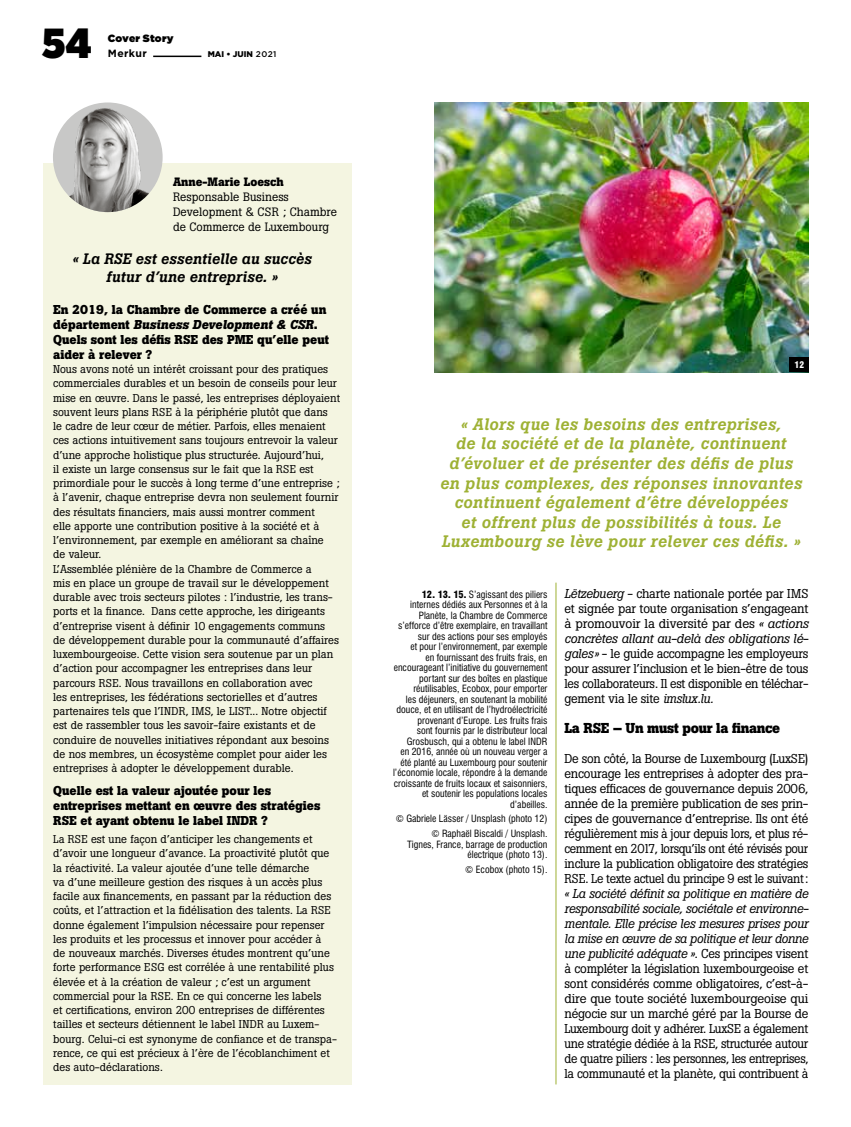
<style>
.page{position:relative;width:851px;height:1127px;background:#fff}
.page>*{position:absolute;margin:0;border:0;box-sizing:border-box;transform-origin:0 0}
.t1{font:900 42px "Gotham Narrow";color:#000}
.t2{font:italic 500 16.5px/19.5px "Boton Pro";letter-spacing:.025em;color:#9eb134;text-align:center}
.t3{font:italic 500 15px/18px "Boton Pro";letter-spacing:.01em;color:#000;text-align:center}
.t4{font:700 14.25px "Boton Pro";letter-spacing:-.02em;color:#000}
.t5{font:12.75px/15px "Boton";letter-spacing:-.025em;color:#000;text-align:justify}
.t6{font:700 12.75px/15px "Boton Pro";color:#000}
.t7{font:12px/15px "Boton";color:#000}
.t8{font:700 12px "Boton Pro";color:#000}
.t9{font:11.25px/14.2px "Boton";color:#000}
.t10{font:10.5px "Gotham Ultra";letter-spacing:.02em;color:#000}
.t11{font:700 10.5px "Gotham";letter-spacing:.035em;color:#000}
.t12{font:condensed 9.75px/10.5px "Swiss 721 BT";color:#000;text-align:right}
.t13{font:900 condensed 9px "Swiss 721 BT";color:#fff}
.t14{font:900 8.25px "Gotham";color:#000}
.s1{font-weight:500}
.s2{font-style:italic}
.s3{font-weight:900}
</style>
<div class="page">
<hr style="left:153px;top:56px;width:48px;height:1px;background:#000">
<hr style="left:555px;top:583px;width:1px;height:501px;background:#9eb134">
<div style="left:43px;top:163px;width:308px;height:921px;background:#f4f5e1"></div>
<img style="left:53px;top:102px;width:110px;height:110px;border-radius:55px">
<img style="left:434px;top:102px;width:374px;height:270px">
<div style="left:789px;top:357px;width:19px;height:15px;background:#000"></div>
<h1 class="t1" style="left:42px;top:14px;width:51px">54</h1>
<p class="t10" style="left:108px;top:33px;width:67px">Cover Story</p>
<p class="t11" style="left:108px;top:48px;width:40px">Merkur</p>
<p class="t14" style="left:208px;top:50px;width:70px">MAI • JUIN <span class="s1">2021</span></p>
<p class="t8" style="left:173px;top:174px;width:112px">Anne-Marie Loesch</p>
<p class="t7" style="left:173px;top:190px;width:165px">Responsable Business<br>Development &amp; CSR ; Chambre de Commerce de Luxembourg</p>
<h3 class="t3" style="left:72px;top:250px;width:240px">« La RSE est essentielle au succès futur d’une entreprise. »</h3>
<p class="t6" style="left:53px;top:302px;width:277px">En 2019, la Chambre de Commerce a créé un département <span class="s2">Business Development &amp; CSR</span>.<br>Quels sont les défis RSE des PME qu’elle peut aider à relever ?</p>
<p class="t9" style="left:53px;top:362px;width:288px">Nous avons noté un intérêt croissant pour des pratiques commerciales durables et un besoin de conseils pour leur mise en œuvre. Dans le passé, les entreprises déployaient souvent leurs plans RSE à la périphérie plutôt que dans<br>le cadre de leur cœur de métier. Parfois, elles menaient ces actions intuitivement sans toujours entrevoir la valeur d’une approche holistique plus structurée. Aujourd’hui,<br>il existe un large consensus sur le fait que la RSE est primordiale pour le succès à long terme d’une entreprise ; à l’avenir, chaque entreprise devra non seulement fournir des résultats financiers, mais aussi montrer comment<br>elle apporte une contribution positive à la société et à l’environnement, par exemple en améliorant sa chaîne<br>de valeur.<br>L’Assemblée plénière de la Chambre de Commerce a<br>mis en place un groupe de travail sur le développement durable avec trois secteurs pilotes : l’industrie, les trans&shy;ports et la finance. Dans cette approche, les dirigeants d’entreprise visent à définir 10 engagements communs<br>de développement durable pour la communauté d’affaires luxembourgeoise. Cette vision sera soutenue par un plan d’action pour accompagner les entreprises dans leur parcours RSE. Nous travaillons en collaboration avec<br>les entreprises, les fédérations sectorielles et d’autres partenaires tels que l’INDR, IMS, le LIST... Notre objectif est de rassembler tous les savoir-faire existants et de conduire de nouvelles initiatives répondant aux besoins de nos membres, un écosystème complet pour aider les entreprises à adopter le développement durable.</p>
<p class="t6" style="left:53px;top:782px;width:269px">Quelle est la valeur ajoutée pour les entreprises mettant en œuvre des stratégies<br>RSE et ayant obtenu le label INDR ?</p>
<p class="t9" style="left:53px;top:832px;width:285px">La RSE est une façon d’anticiper les changements et d’avoir une longueur d’avance. La proactivité plutôt que la réactivité. La valeur ajoutée d’une telle démarche<br>va d’une meilleure gestion des risques à un accès plus facile aux financements, en passant par la réduction des coûts, et l’attraction et la fidélisation des talents. La RSE donne également l’impulsion nécessaire pour repenser les produits et les processus et innover pour accéder à<br>de nouveaux marchés. Diverses études montrent qu’une forte performance ESG est corrélée à une rentabilité plus élevée et à la création de valeur ; c’est un argument commercial pour la RSE. En ce qui concerne les labels<br>et certifications, environ 200 entreprises de différentes tailles et secteurs détiennent le label INDR au Luxem&shy;bourg. Celui-ci est synonyme de confiance et de transpa&shy;rence, ce qui est précieux à l’ère de l’écoblanchiment et des auto-déclarations.</p>
<p class="t13" style="left:794px;top:359px;width:11px">12</p>
<p class="t2" style="left:440px;top:414px;width:363px">« Alors que les besoins des entreprises,<br>de la société et de la planète, continuent d’évoluer et de présenter des défis de plus en plus complexes, des réponses innovantes continuent également d’être développées<br>et offrent plus de possibilités à tous. Le Luxembourg se lève pour relever ces défis. »</p>
<p class="t12" style="left:393px;top:589px;width:156px"><span class="s3">12. 13. 15.</span> S’agissant des piliers internes dédiés aux Personnes et à la Planète, la Chambre de Commerce s’efforce d’être exemplaire, en travaillant sur des actions pour ses employés<br>et pour l’environnement, par exemple<br>en fournissant des fruits frais, en encourageant l’initiative du gouvernement portant sur des boîtes en plastique réutilisables, Ecobox, pour emporter<br>les déjeuners, en soutenant la mobilité douce, et en utilisant de l’hydroélectricité provenant d’Europe. Les fruits frais<br>sont fournis par le distributeur local Grosbusch, qui a obtenu le label INDR<br>en 2016, année où un nouveau verger a été planté au Luxembourg pour soutenir l’économie locale, répondre à la demande croissante de fruits locaux et saisonniers, et soutenir les populations locales d’abeilles.</p>
<p class="t12" style="left:396px;top:811px;width:153px;line-height:14.7px">© Gabriele Lässer / Unsplash (photo 12) © Raphaël Biscaldi / Unsplash.</p>
<p class="t12" style="left:407px;top:839px;width:142px">Tignes, France, barrage de production électrique (photo 13).</p>
<p class="t12" style="left:465px;top:864px;width:84px">© Ecobox (photo 15).</p>
<p class="t5" style="left:564px;top:586px;width:246px"><span class="s2">Lëtzebuerg</span> - charte nationale portée par IMS et signée par toute organisation s’engageant à promouvoir la diversité par des <span class="s2">« actions concrètes allant au-delà des obligations lé&shy;gales»</span> - le guide accompagne les employeurs pour assurer l’inclusion et le bien-être de tous les collaborateurs. Il est disponible en téléchar&shy;gement via le site <span class="s2">imslux.lu.</span></p>
<p class="t4" style="left:564px;top:718px;width:217px">La RSE – Un must pour la finance</p>
<p class="t5" style="left:564px;top:751px;width:245px">De son côté, la Bourse de Luxembourg (LuxSE) encourage les entreprises à adopter des pra&shy;tiques efficaces de gouvernance depuis 2006, année de la première publication de ses prin&shy;cipes de gouvernance d’entreprise. Ils ont été régulièrement mis à jour depuis lors, et plus ré&shy;cemment en 2017, lorsqu’ils ont été révisés pour inclure la publication obligatoire des stratégies RSE. Le texte actuel du principe 9 est le suivant:</p>
<p class="t5" style="left:564px;top:886px;width:246px"><span class="s2">« La société définit sa politique en matière de responsabilité sociale, sociétale et environne&shy;mentale. Elle précise les mesures prises pour la mise en œuvre de sa politique et leur donne une publicité adéquate ».</span> Ces principes visent à compléter la législation luxembourgeoise et sont considérés comme obligatoires, c’est-à&shy;dire que toute société luxembourgeoise qui négocie sur un marché géré par la Bourse de Luxembourg doit y adhérer. LuxSE a également une stratégie dédiée à la RSE, structurée autour de quatre piliers : les personnes, les entreprises, la communauté et la planète, qui contribuent à</p>
</div>
